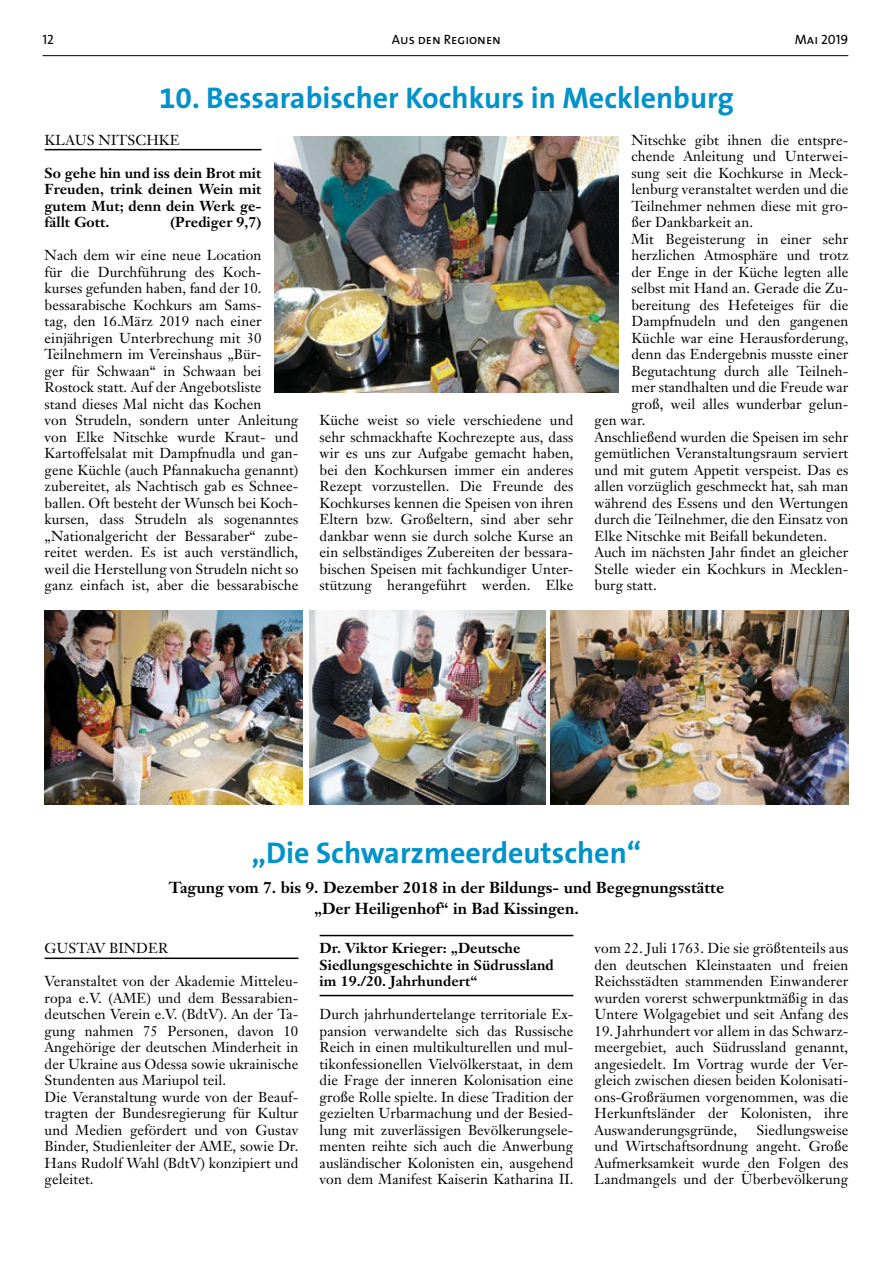
<style>
.page{position:relative;width:893px;height:1263px;background:#fff}
.page>*{position:absolute;margin:0;border:0;box-sizing:border-box;transform-origin:0 0}
.t1{font:700 30px "The Sans B7";color:#0092ca}
.t2{font:700 15.75px/21px "Janson Text";color:#000;text-align:center}
.t3{font:14.25px/16.5px "Janson Text";letter-spacing:.005em;color:#000;text-align:justify}
.t4{font:700 14.25px/16.5px "Janson Text";letter-spacing:.005em;color:#000;text-align:justify}
.t5{font:13.5px "The Sans Caps";color:#000}
</style>
<div class="page">
<hr style="left:43px;top:55px;width:805px;height:1px;background:#000">
<hr style="left:45px;top:149px;width:217px;height:1px;background:#000">
<img style="left:45px;top:611px;width:258px;height:194px">
<img style="left:309px;top:611px;width:236px;height:194px">
<img style="left:551px;top:611px;width:297px;height:194px">
<img style="left:274px;top:137px;width:345px;height:255px">
<hr style="left:45px;top:957px;width:253px;height:2px;background:#000">
<hr style="left:320px;top:935px;width:253px;height:1px;background:#000">
<hr style="left:320px;top:995px;width:253px;height:1px;background:#000">
<p class="t5" style="left:43px;top:28px;width:13px">12</p>
<p class="t5" style="left:392px;top:28px;width:111px">Aus den Regionen</p>
<p class="t5" style="left:795px;top:28px;width:55px">Mai 2019</p>
<h1 class="t1" style="left:159px;top:82px;width:576px">10. Bessarabischer Kochkurs in Mecklenburg</h1>
<p class="t3" style="left:45px;top:131px;width:22px">Klaus</p>
<p class="t3" style="left:99px;top:131px;width:24px">Nitschke</p>
<p class="t4" style="left:45px;top:164px;width:218px">So gehe hin und iss dein Brot mit Freuden, trink deinen Wein mit gutem Mut; denn dein Werk ge&shy;fällt Gott.</p>
<p class="t4" style="left:170px;top:214px;width:93px">(Prediger 9,7)</p>
<p class="t3" style="left:45px;top:247px;width:255px;text-align:left">Nach dem wir eine neue Location<br>für die Durchführung des Koch&shy;kurses gefunden haben, fand der 10. bessarabische Kochkurs am Sams-<br>tag, den 16.März 2019 nach einer einjährigen Unterbrechung mit 30<br>Teilnehmern im Vereinshaus „Bür-<br>ger für Schwaan“ in Schwaan bei Rostock statt. Auf der Angebotsliste<br>stand dieses Mal nicht das Kochen<br>von Strudeln, sondern unter Anleitung von Elke Nitschke wurde Kraut- und Kartoffelsalat mit Dampfnudla und gan&shy;gene Küchle (auch Pfannakucha genannt) zubereitet, als Nachtisch gab es Schnee&shy;ballen. Oft besteht der Wunsch bei Koch&shy;kursen, dass Strudeln als sogenanntes „Nationalgericht der Bessaraber“ zube&shy;reitet werden. Es ist auch verständlich, weil die Herstellung von Strudeln nicht so ganz einfach ist, aber die bessarabische</p>
<p class="t3" style="left:320px;top:412px;width:255px">Küche weist so viele verschiedene und sehr schmackhafte Kochrezepte aus, dass wir es uns zur Aufgabe gemacht haben, bei den Kochkursen immer ein anderes Rezept vorzustellen. Die Freunde des Kochkurses kennen die Speisen von ihren Eltern bzw. Großeltern, sind aber sehr dankbar wenn sie durch solche Kurse an ein selbständiges Zubereiten der bessara&shy;bischen Speisen mit fachkundiger Unter&shy;stützung herangeführt werden. Elke</p>
<p class="t3" style="left:631px;top:131px;width:218px">Nitschke gibt ihnen die entspre-</p>
<p class="t3" style="left:631px;top:148px;width:218px">chende Anleitung und Unterwei-</p>
<p class="t3" style="left:631px;top:164px;width:218px">sung seit die Kochkurse in Meck-</p>
<p class="t3" style="left:631px;top:181px;width:218px">lenburg veranstaltet werden und die</p>
<p class="t3" style="left:631px;top:197px;width:218px">Teilnehmer nehmen diese mit gro-</p>
<p class="t3" style="left:631px;top:214px;width:123px">ßer Dankbarkeit an.</p>
<p class="t3" style="left:631px;top:230px;width:218px">Mit Begeisterung in einer sehr</p>
<p class="t3" style="left:631px;top:247px;width:218px">herzlichen Atmosphäre und trotz</p>
<p class="t3" style="left:631px;top:263px;width:218px">der Enge in der Küche legten alle</p>
<p class="t3" style="left:631px;top:280px;width:218px">selbst mit Hand an. Gerade die Zu-</p>
<p class="t3" style="left:631px;top:296px;width:218px">bereitung des Hefeteiges für die</p>
<p class="t3" style="left:631px;top:313px;width:218px">Dampfnudeln und den gangenen</p>
<p class="t3" style="left:631px;top:329px;width:218px">Küchle war eine Herausforderung,</p>
<p class="t3" style="left:631px;top:346px;width:218px">denn das Endergebnis musste einer</p>
<p class="t3" style="left:631px;top:362px;width:218px">Begutachtung durch alle Teilneh-</p>
<p class="t3" style="left:631px;top:379px;width:218px">mer standhalten und die Freude war</p>
<p class="t3" style="left:631px;top:395px;width:218px">groß, weil alles wunderbar gelun-</p>
<p class="t3" style="left:595px;top:412px;width:52px">gen war.</p>
<p class="t3" style="left:595px;top:428px;width:255px">Anschließend wurden die Speisen im sehr</p>
<p class="t3" style="left:595px;top:445px;width:255px">gemütlichen Veranstaltungsraum serviert</p>
<p class="t3" style="left:595px;top:461px;width:255px">und mit gutem Appetit verspeist. Das es</p>
<p class="t3" style="left:595px;top:478px;width:255px">allen vorzüglich geschmeckt hat, sah man</p>
<p class="t3" style="left:595px;top:494px;width:255px">während des Essens und den Wertungen</p>
<p class="t3" style="left:595px;top:511px;width:255px">durch die Teilnehmer, die den Einsatz von</p>
<p class="t3" style="left:595px;top:527px;width:234px">Elke Nitschke mit Beifall bekundeten.</p>
<p class="t3" style="left:595px;top:544px;width:255px">Auch im nächsten Jahr findet an gleicher</p>
<p class="t3" style="left:595px;top:560px;width:255px">Stelle wieder ein Kochkurs in Mecklen-</p>
<p class="t3" style="left:595px;top:577px;width:64px">burg statt.</p>
<h1 class="t1" style="left:252px;top:837px;width:391px">„Die Schwarzmeerdeutschen“</h1>
<p class="t2" style="left:169px;top:877px;width:557px">Tagung vom 7. bis 9. Dezember 2018 in der Bildungs- und Begegnungsstätte „Der Heiligenhof“ in Bad Kissingen.</p>
<p class="t3" style="left:45px;top:940px;width:23px">Gustav</p>
<p class="t3" style="left:109px;top:940px;width:21px">Binder</p>
<p class="t3" style="left:45px;top:973px;width:255px;text-align:left">Veranstaltet von der Akademie Mitteleu&shy;ropa e.V. (AME) und dem Bessarabien&shy;deutschen Verein e.V. (BdtV). An der Ta&shy;gung nahmen 75 Personen, davon 10<br>Angehörige der deutschen Minderheit in der Ukraine aus Odessa sowie ukrainische Stundenten aus Mariupol teil.<br>Die Veranstaltung wurde von der Beauf&shy;tragten der Bundesregierung für Kultur und Medien gefördert und von Gustav Binder, Studienleiter der AME, sowie Dr.<br>Hans Rudolf Wahl (BdtV) konzipiert und geleitet.</p>
<p class="t4" style="left:320px;top:940px;width:236px;text-align:left">Dr. Viktor Krieger: „Deutsche<br>Siedlungsgeschichte in Südrussland im 19./20. Jahrhundert“</p>
<p class="t3" style="left:320px;top:1006px;width:255px">Durch jahrhundertelange territoriale Ex&shy;pansion verwandelte sich das Russische Reich in einen multikulturellen und mul&shy;tikonfessionellen Vielvölkerstaat, in dem die Frage der inneren Kolonisation eine große Rolle spielte. In diese Tradition der gezielten Urbarmachung und der Besied&shy;lung mit zuverlässigen Bevölkerungsele&shy;menten reihte sich auch die Anwerbung ausländischer Kolonisten ein, ausgehend von dem Manifest Kaiserin Katharina II.</p>
<p class="t3" style="left:595px;top:940px;width:255px">vom 22. Juli 1763. Die sie größtenteils aus den deutschen Kleinstaaten und freien Reichsstädten stammenden Einwanderer wurden vorerst schwerpunktmäßig in das Untere Wolgagebiet und seit Anfang des</p>
<p class="t3" style="left:595px;top:1022px;width:255px">19. Jahrhundert vor allem in das Schwarz&shy;meergebiet, auch Südrussland genannt, angesiedelt. Im Vortrag wurde der Ver&shy;gleich zwischen diesen beiden Kolonisati&shy;ons-Großräumen vorgenommen, was die Herkunftsländer der Kolonisten, ihre Auswanderungsgründe,</p>
<p class="t3" style="left:595px;top:1121px;width:255px;text-indent:162px">Siedlungsweise und Wirtschaftsordnung angeht. Große Aufmerksamkeit wurde den Folgen des Landmangels und der Überbevölkerung</p>
</div>
